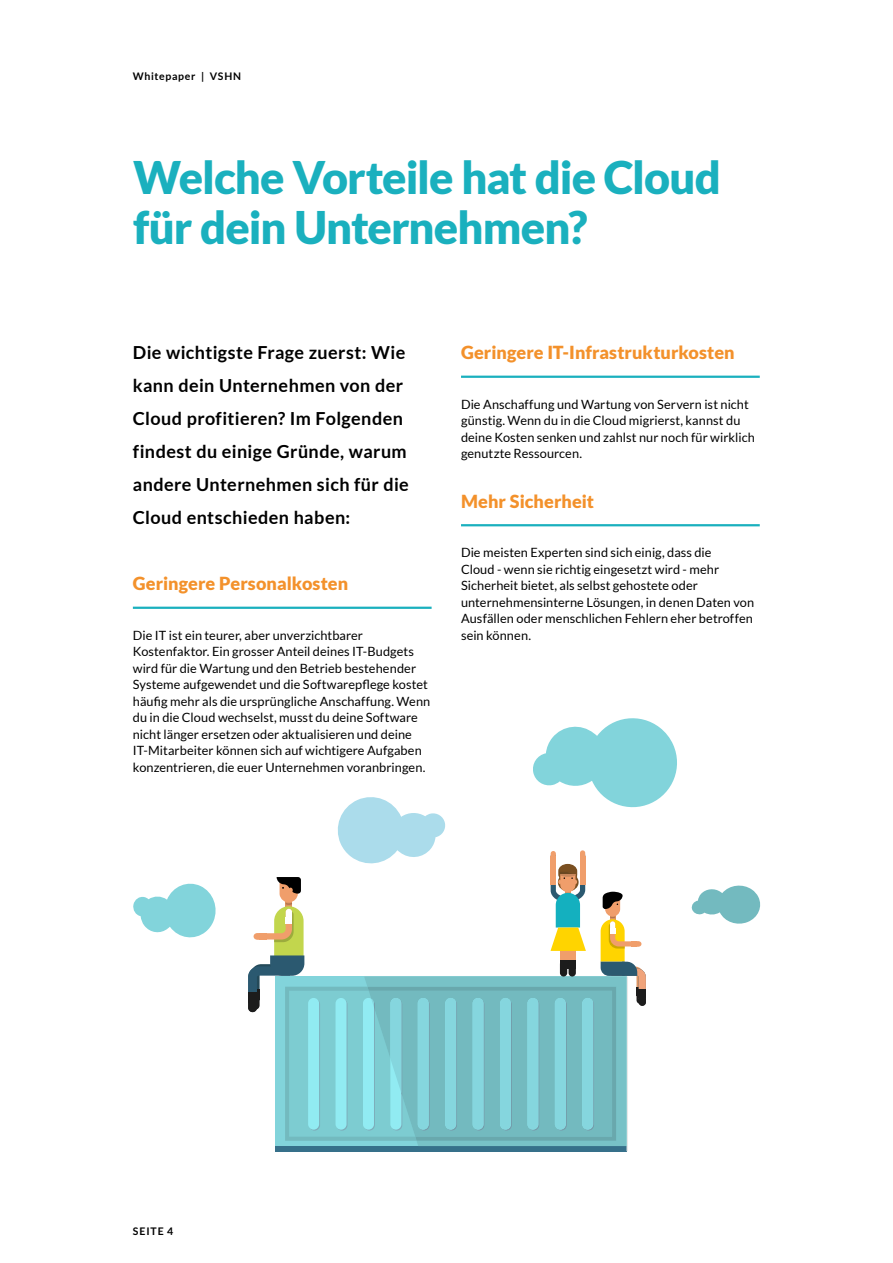
<style>
.page{position:relative;width:893px;height:1263px;background:#fff}
.page>*{position:absolute;margin:0;border:0;box-sizing:border-box;transform-origin:0 0}
.t1{font:900 45px/49.5px "Lato";letter-spacing:-.02em;color:#1ab0be}
.t2{font:700 18px/33px "Lato";letter-spacing:.025em;color:#000}
.t3{font:900 18px "Lato";letter-spacing:.005em;color:#f3912b}
.t4{font:12.75px/16.5px "Lato";letter-spacing:.005em;color:#000}
.t5{font:700 10.5px "Lato";letter-spacing:.065em;color:#000}
</style>
<div class="page">
<hr style="left:133px;top:607px;width:299px;height:2px;background:#1ab0be">
<hr style="left:461px;top:376px;width:299px;height:2px;background:#1ab0be">
<hr style="left:461px;top:524px;width:299px;height:2px;background:#1ab0be">
<div style="left:275px;top:1146px;width:352px;height:5px;background:#36708a"></div>
<svg style="left:133px;top:883px;width:83px;height:55px"></svg>
<svg style="left:691px;top:885px;width:70px;height:39px"></svg>
<svg style="left:248px;top:718px;width:429px;height:428px"></svg>
<p class="t5" style="left:133px;top:70px;width:110px">Whitepaper | VSHN</p>
<h1 class="t1" style="left:133px;top:152px;width:589px">Welche Vorteile hat die Cloud für dein Unternehmen?</h1>
<h2 class="t2" style="left:133px;top:336px;width:277px">Die wichtigste Frage zuerst: Wie kann dein Unternehmen von der<br>Cloud profitieren? Im Folgenden findest du einige Gründe, warum andere Unternehmen sich für die<br>Cloud entschieden haben:</h2>
<h2 class="t3" style="left:461px;top:342px;width:275px">Geringere IT-Infrastrukturkosten</h2>
<p class="t4" style="left:461px;top:396px;width:295px">Die Anschaffung und Wartung von Servern ist nicht günstig. Wenn du in die Cloud migrierst, kannst du deine Kosten senken und zahlst nur noch für wirklich genutzte Ressourcen.</p>
<h2 class="t3" style="left:461px;top:490px;width:135px">Mehr Sicherheit</h2>
<p class="t4" style="left:461px;top:544px;width:295px">Die meisten Experten sind sich einig, dass die<br>Cloud - wenn sie richtig eingesetzt wird - mehr Sicherheit bietet, als selbst gehostete oder unternehmensinterne Lösungen, in denen Daten von Ausfällen oder menschlichen Fehlern eher betroffen sein können.</p>
<h2 class="t3" style="left:133px;top:573px;width:217px">Geringere Personalkosten</h2>
<p class="t4" style="left:133px;top:627px;width:299px">Die IT ist ein teurer, aber unverzichtbarer Kostenfaktor. Ein grosser Anteil deines IT-Budgets wird für die Wartung und den Betrieb bestehender Systeme aufgewendet und die Softwarepflege kostet häufig mehr als die ursprüngliche Anschaffung. Wenn du in die Cloud wechselst, musst du deine Software nicht länger ersetzen oder aktualisieren und deine IT-Mitarbeiter können sich auf wichtigere Aufgaben konzentrieren, die euer Unternehmen voranbringen.</p>
<p class="t5" style="left:133px;top:1225px;width:42px">SEITE 4</p>
</div>
